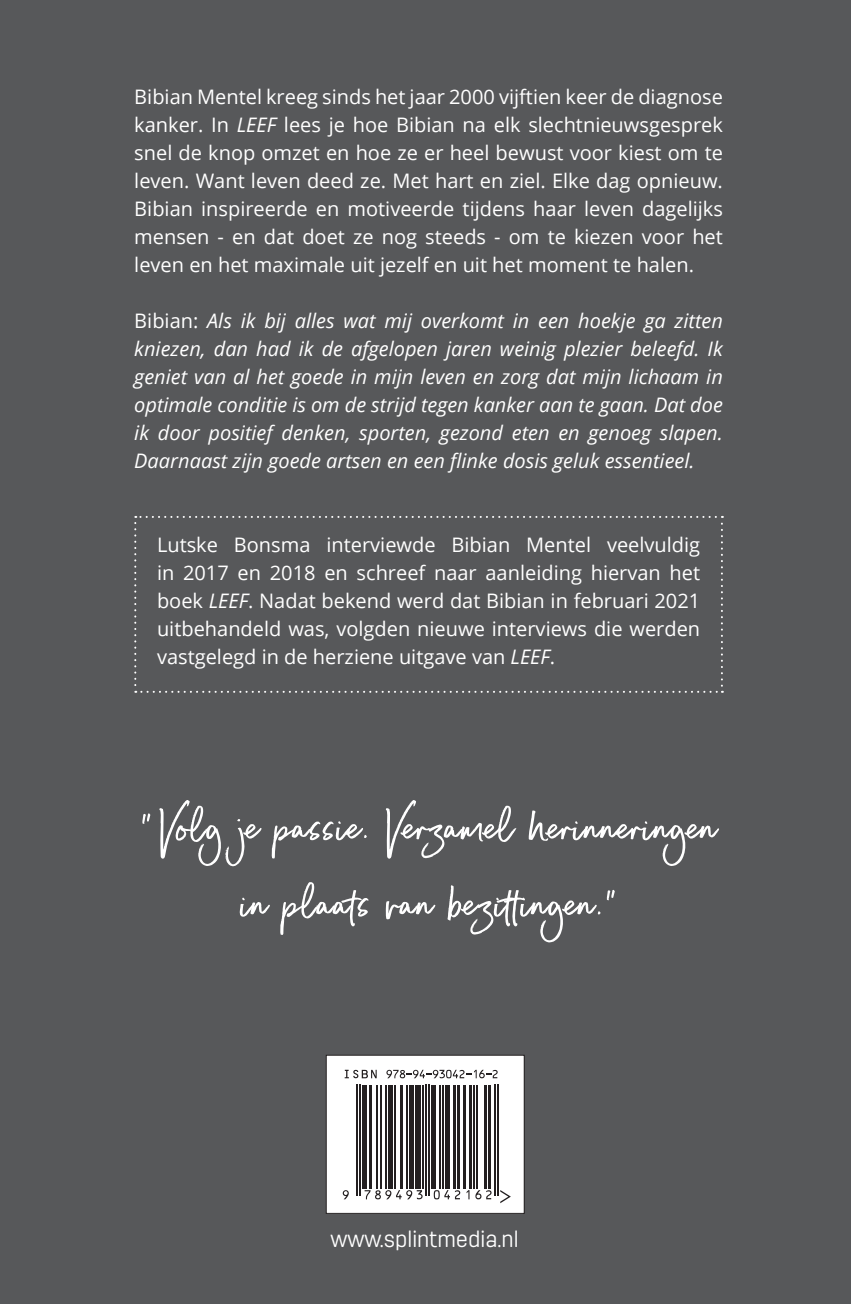
<style>
.page{position:relative;width:851px;height:1304px;background:#fff}
.page>*{position:absolute;margin:0;border:0;box-sizing:border-box;transform-origin:0 0}
.t1{font:72px "Backlash Script Alt";letter-spacing:.01em;color:#fff}
.t2{font:300 22px "Antartida RD Ess";color:#fff}
.No_Spacing{font:20px/28px "Open Sans";color:#fff;text-align:justify}
.No_Spacing-2{font:italic 20px/28px "Open Sans";color:#fff;text-align:justify}
.s1{font-style:italic}
.s2{font-style:normal}
</style>
<div class="page">
<div style="left:0;top:0;width:850px;height:1304px;background:#57585a"></div>
<div style="left:326px;top:1055px;width:198px;height:159px;border:1px solid #231f20"></div>
<svg style="left:134px;top:516px;width:588px;height:177px"></svg>
<div style="left:329px;top:1058px;width:193px;height:153px;background:#fff"></div>
<hr style="left:356px;top:1085px;width:2px;height:111px;background:#231f20">
<hr style="left:359px;top:1085px;width:2px;height:111px;background:#231f20">
<div style="left:362px;top:1085px;width:5px;height:103px;background:#231f20"></div>
<hr style="left:368px;top:1085px;width:3px;height:103px;background:#231f20">
<hr style="left:376px;top:1085px;width:1px;height:103px;background:#231f20">
<hr style="left:380px;top:1085px;width:2px;height:103px;background:#231f20">
<hr style="left:385px;top:1085px;width:1px;height:103px;background:#231f20">
<hr style="left:388px;top:1085px;width:4px;height:103px;background:#231f20">
<hr style="left:394px;top:1085px;width:1px;height:103px;background:#231f20">
<hr style="left:400px;top:1085px;width:3px;height:103px;background:#231f20">
<hr style="left:406px;top:1085px;width:1px;height:103px;background:#231f20">
<hr style="left:409px;top:1085px;width:4px;height:103px;background:#231f20">
<div style="left:415px;top:1085px;width:6px;height:103px;background:#231f20"></div>
<hr style="left:422px;top:1085px;width:2px;height:103px;background:#231f20">
<hr style="left:425px;top:1085px;width:2px;height:111px;background:#231f20">
<hr style="left:428px;top:1085px;width:2px;height:111px;background:#231f20">
<div style="left:431px;top:1085px;width:5px;height:103px;background:#231f20"></div>
<hr style="left:439px;top:1085px;width:1px;height:103px;background:#231f20">
<hr style="left:442px;top:1085px;width:1px;height:103px;background:#231f20">
<hr style="left:445px;top:1085px;width:4px;height:103px;background:#231f20">
<hr style="left:452px;top:1085px;width:3px;height:103px;background:#231f20">
<hr style="left:457px;top:1085px;width:3px;height:103px;background:#231f20">
<hr style="left:463px;top:1085px;width:3px;height:103px;background:#231f20">
<hr style="left:469px;top:1085px;width:3px;height:103px;background:#231f20">
<hr style="left:473px;top:1085px;width:2px;height:103px;background:#231f20">
<hr style="left:476px;top:1085px;width:2px;height:103px;background:#231f20">
<hr style="left:484px;top:1085px;width:3px;height:103px;background:#231f20">
<hr style="left:488px;top:1085px;width:3px;height:103px;background:#231f20">
<hr style="left:494px;top:1085px;width:1px;height:111px;background:#231f20">
<hr style="left:497px;top:1085px;width:1px;height:111px;background:#231f20">
<svg style="left:500px;top:1190px;width:11px;height:13px"></svg>
<svg style="left:344px;top:1070px;width:32px;height:8px"></svg>
<svg style="left:386px;top:1070px;width:111px;height:8px"></svg>
<svg style="left:342px;top:1190px;width:7px;height:9px"></svg>
<svg style="left:364px;top:1190px;width:58px;height:9px"></svg>
<svg style="left:433px;top:1190px;width:27px;height:9px"></svg>
<svg style="left:466px;top:1190px;width:3px;height:9px"></svg>
<svg style="left:475px;top:1190px;width:16px;height:9px"></svg>
<p class="No_Spacing" style="left:134px;top:82px;width:590px">Bibian Mentel kreeg sinds het jaar 2000 vijftien keer de diagnose kanker. In <span class="s1">LEEF</span> lees je hoe Bibian na elk slechtnieuwsgesprek snel de knop omzet en hoe ze er heel bewust voor kiest om te leven. Want leven deed ze. Met hart en ziel. Elke dag opnieuw.<br>Bibian inspireerde en motiveerde tijdens haar leven dagelijks mensen - en dat doet ze nog steeds - om te kiezen voor het leven en het maximale uit jezelf en uit het moment te halen.</p>
<p class="No_Spacing-2" style="left:134px;top:306px;width:590px"><span class="s2">Bibian:</span> Als ik bij alles wat mij overkomt in een hoekje ga zitten kniezen, dan had ik de afgelopen jaren weinig plezier beleefd. Ik geniet van al het goede in mijn leven en zorg dat mijn lichaam in optimale conditie is om de strijd tegen kanker aan te gaan. Dat doe ik door positief denken, sporten, gezond eten en genoeg slapen.<br>Daarnaast zijn goede artsen en een flinke dosis geluk essentieel.</p>
<p class="No_Spacing" style="left:157px;top:530px;width:544px">Lutske Bonsma interviewde Bibian Mentel veelvuldig in 2017 en 2018 en schreef naar aanleiding hiervan het boek <span class="s1">LEEF</span>. Nadat bekend werd dat Bibian in februari 2021 uitbehandeld was, volgden nieuwe interviews die werden vastgelegd in de herziene uitgave van <span class="s1">LEEF</span>.</p>
<p class="t1" style="left:140px;top:793px;width:579px">“ Volg je passie. Verzamel herinneringen</p>
<p class="t1" style="left:241px;top:869px;width:377px">in plaats van bezittingen.”</p>
<p class="t2" style="left:330px;top:1227px;width:190px">www.splintmedia.nl</p>
</div>
